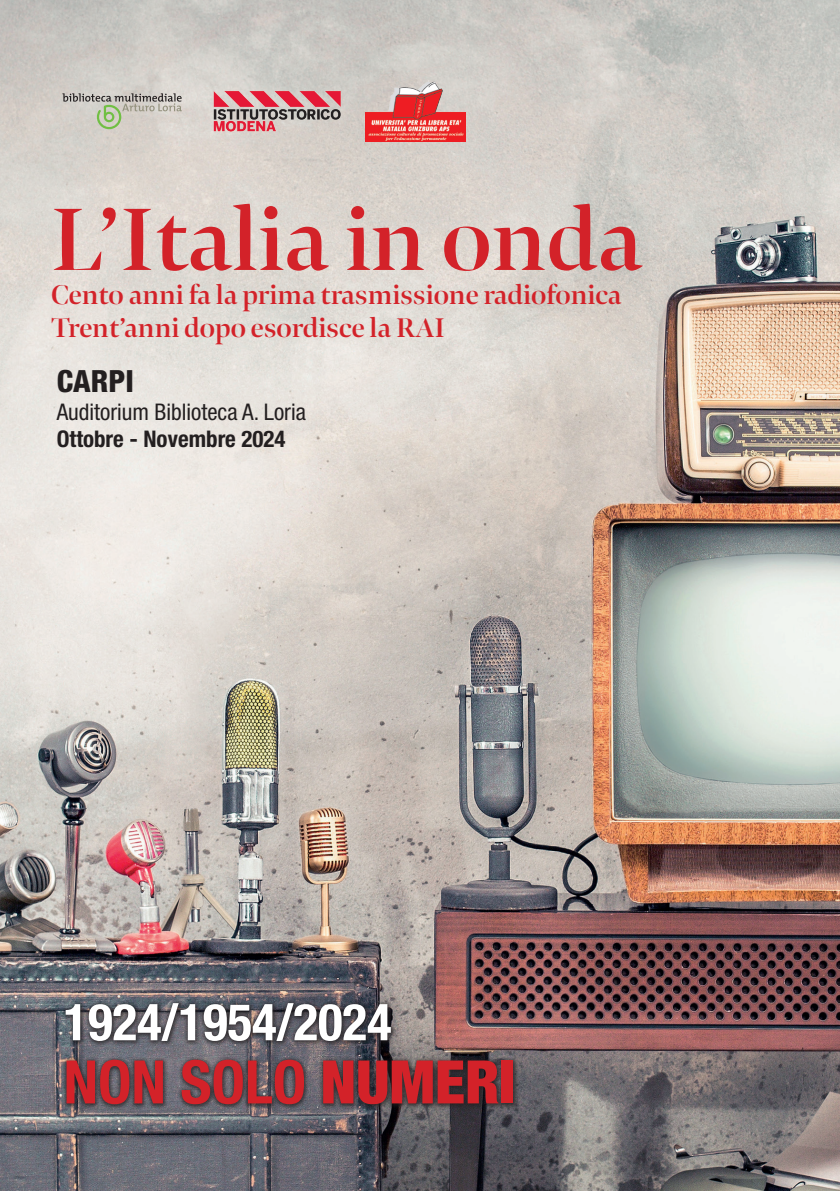
<style>
.page{position:relative;width:840px;height:1191px;background:#fff}
.page>*{position:absolute;margin:0;border:0;box-sizing:border-box;transform-origin:0 0}
.t1{font:600 91.8px "Bennet Banner";color:#d32229}
.t2{font:700 condensed 60px "Helvetica Neue LT Std";color:#d32229}
.t3{font:700 condensed 51px "Helvetica Neue LT Std";color:#fff}
.t4{font:800 condensed 30.6px "Helvetica Neue LT Std";color:#231f20}
.t5{font:600 28px/33.6px "Bennet Banner";color:#d32229}
.t6{font:condensed 23px "Helvetica Neue LT Std";color:#231f20}
.t7{font:700 condensed 23px "Helvetica Neue LT Std";color:#231f20}
.s1{font-weight:900}
</style>
<div class="page">
<img style="left:0;top:0;width:839px;height:1191px">
<img style="left:365px;top:81px;width:100px;height:60px">
<svg style="left:62px;top:93px;width:120px;height:36px;background:#c0c0b4"></svg>
<img style="left:209px;top:89px;width:134px;height:45px">
<div style="left:62px;top:1056px;width:457px;height:54px;background:#231f20;opacity:.75"></div>
<div style="left:61px;top:998px;width:336px;height:49px;background:#231f20;opacity:.75"></div>
<h1 class="t1" style="left:51px;top:181px;width:592px">L’Italia in onda</h1>
<p class="t5" style="left:51px;top:278px;width:571px">Cento anni fa la prima trasmissione radiofonica<br>Trent’anni dopo esordisce la RAI</p>
<p class="t4" style="left:57px;top:362px;width:79px">CARPI</p>
<p class="t6" style="left:57px;top:398px;width:250px">Auditorium Biblioteca A. Loria</p>
<p class="t7" style="left:57px;top:425px;width:230px">Ottobre - Novembre 2024</p>
<h3 class="t3" style="left:63px;top:991px;width:329px">1924/1954/2024</h3>
<h2 class="t2" style="left:63px;top:1045px;width:453px">NON SOLO <span class="s1">NUMERI</span></h2>
</div>
